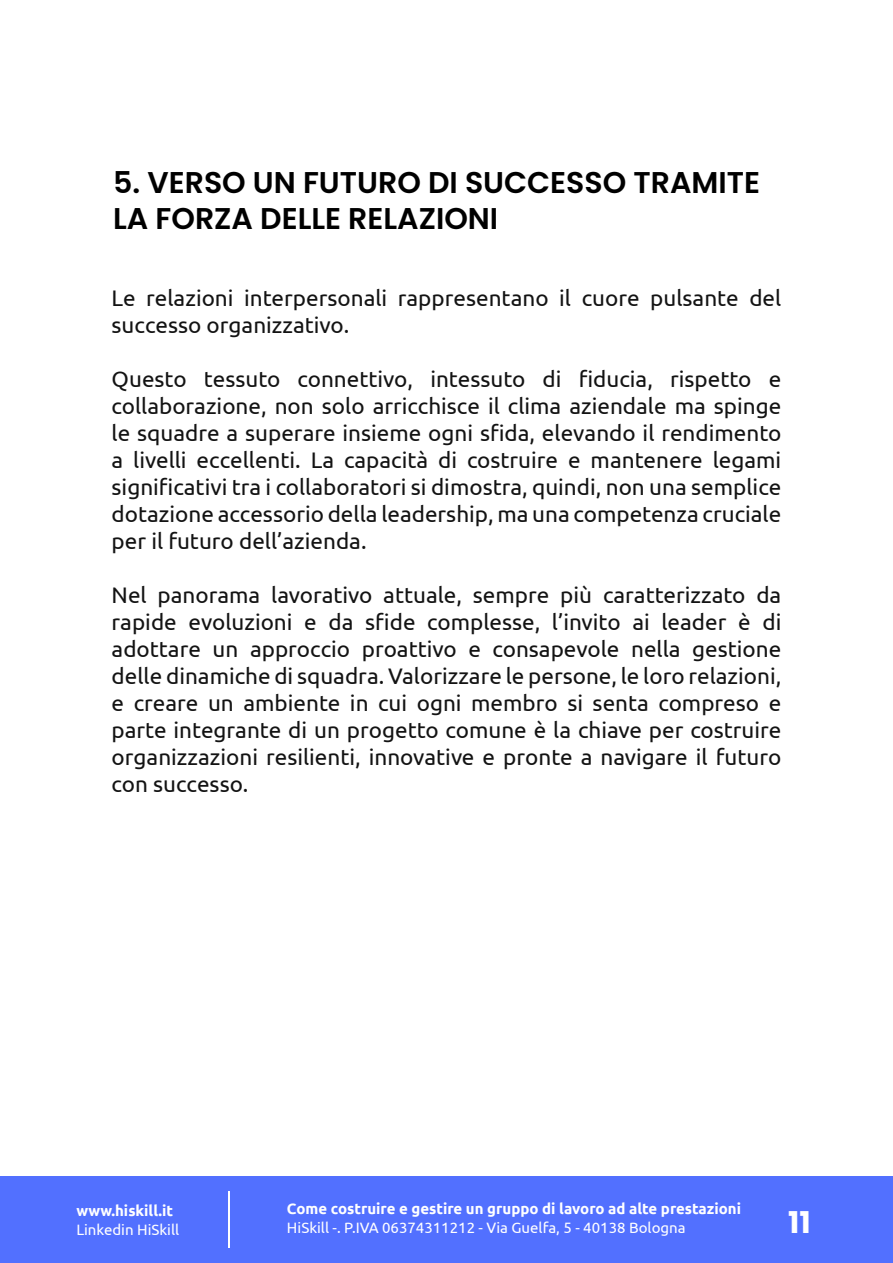
<style>
.page{position:relative;width:893px;height:1263px;background:#fff}
.page>*{position:absolute;margin:0;border:0;box-sizing:border-box;transform-origin:0 0}
.t1{font:600 30px/36px "Poppins";color:#000}
.t2{font:700 30px "Poppins";color:#fff}
.t3{font:22.5px/27px "Ubuntu";color:#131313;text-align:justify}
.t4{font:700 15px "Ubuntu";color:#fff}
.t5{font:15px "Ubuntu";color:#fff}
</style>
<div class="page">
<div style="left:0;top:1177px;width:893px;height:86px;background:#5270ff"></div>
<hr style="left:228px;top:1192px;width:1px;height:56px;background:#fff">
<h1 class="t1" style="left:113px;top:165px;width:648px">5. VERSO UN FUTURO DI SUCCESSO TRAMITE<br>LA FORZA DELLE RELAZIONI</h1>
<p class="t3" style="left:112px;top:283px;width:671px">Le relazioni interpersonali rappresentano il cuore pulsante del successo organizzativo.</p>
<p class="t3" style="left:112px;top:364px;width:671px">Questo tessuto connettivo, intessuto di fiducia, rispetto e collaborazione, non solo arricchisce il clima aziendale ma spinge le squadre a superare insieme ogni sfida, elevando il rendimento a livelli eccellenti. La capacità di costruire e mantenere legami significativi tra i collaboratori si dimostra, quindi, non una semplice dotazione accessorio della leadership, ma una competenza cruciale per il futuro dell’azienda.</p>
<p class="t3" style="left:112px;top:580px;width:671px">Nel panorama lavorativo attuale, sempre più caratterizzato da rapide evoluzioni e da sfide complesse, l’invito ai leader è di adottare un approccio proattivo e consapevole nella gestione delle dinamiche di squadra. Valorizzare le persone, le loro relazioni, e creare un ambiente in cui ogni membro si senta compreso e parte integrante di un progetto comune è la chiave per costruire organizzazioni resilienti, innovative e pronte a navigare il futuro con successo.</p>
<p class="t4" style="left:76px;top:1201px;width:98px">www.hiskill.it</p>
<p class="t5" style="left:76px;top:1220px;width:104px">Linkedin HiSkill</p>
<p class="t4" style="left:287px;top:1199px;width:455px">Come costruire e gestire un gruppo di lavoro ad alte prestazioni</p>
<p class="t5" style="left:287px;top:1218px;width:400px">HiSkill -. P.IVA 06374311212 - Via Guelfa, 5 - 40138 Bologna</p>
<h1 class="t2" style="left:788px;top:1205px;width:24px">11</h1>
</div>
